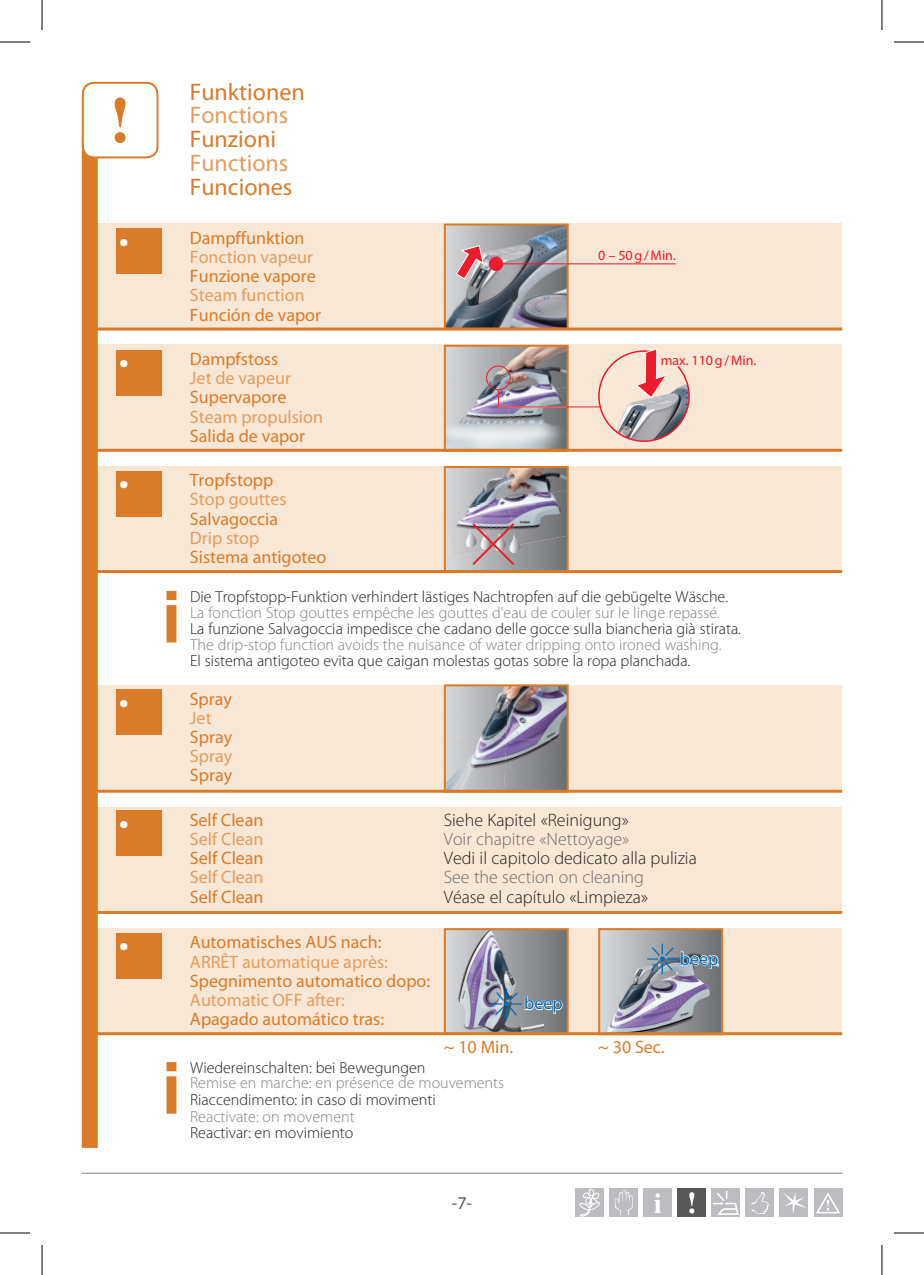
<style>
.page{position:relative;width:924px;height:1275px;background:#fff}
.page>*{position:absolute;margin:0;border:0;box-sizing:border-box;transform-origin:0 0}
.t1{font:700 72px "Arial";color:#da7b2a}
.t2{font:24px/47.4px "Myriad Pro";color:#da7b2a}
.t3{font:24px "Myriad Pro";color:#e59d5f}
.t4{font:18px/19.2px "Myriad Pro";color:#da7b2a}
.t5{font:18px/19.2px "Myriad Pro";color:#e59d5f}
.t6{font:300 18px/38.4px "Myriad Pro";color:#231f20}
.t7{font:300 18px "Myriad Pro";color:#6c6d70}
.t8{font:18px "Myriad Pro";color:#006eb9}
.t9{font:18px "Myriad Pro";color:#57585a}
.t10{font:300 16px/32px "Myriad Pro";color:#231f20}
.t11{font:300 16px "Myriad Pro";color:#808285}
.t12{font:14px "Myriad Pro";color:#ee1b2d}
.s1{font-weight:700;font-style:italic;font-size:28px;color:#fff}
.s2{color:#da7b2a}
.s3{color:#e59d5f}
</style>
<div class="page">
<hr style="left:82px;top:1172px;width:759px;height:1px;background:#808285">
<div style="left:89px;top:223px;width:752px;height:107px;background:#f9e7d5"></div>
<div style="left:116px;top:229px;width:45px;height:45px;background:#da7b2a"></div>
<img style="left:446px;top:226px;width:119px;height:101px">
<div style="left:443px;top:223px;width:125px;height:107px;border:2px solid #da7b2a"></div>
<hr style="left:496px;top:263px;width:179px;height:1px;background:#ee1b2d">
<div style="left:488px;top:257px;width:15px;height:14px;background:#ee1b2d;border-radius:50%"></div>
<svg style="left:455px;top:244px;width:29px;height:36px"></svg>
<hr style="left:92px;top:327px;width:749px;height:3px;background:#da7b2a">
<div style="left:89px;top:345px;width:752px;height:106px;background:#f9e7d5"></div>
<div style="left:116px;top:350px;width:45px;height:45px;background:#da7b2a"></div>
<img style="left:446px;top:348px;width:50px;height:50px">
<img style="left:446px;top:398px;width:60px;height:51px">
<img style="left:506px;top:443px;width:59px;height:6px">
<div style="left:443px;top:345px;width:125px;height:107px;border:2px solid #da7b2a"></div>
<div style="left:486px;top:365px;width:24px;height:25px;border:1px solid #ee1b2d;border-radius:50%"></div>
<img style="left:497px;top:344px;width:193px;height:99px">
<hr style="left:92px;top:449px;width:749px;height:3px;background:#da7b2a">
<div style="left:89px;top:466px;width:752px;height:106px;background:#f9e7d5"></div>
<div style="left:116px;top:471px;width:45px;height:45px;background:#da7b2a"></div>
<div style="left:443px;top:466px;width:125px;height:107px;border:2px solid #da7b2a"></div>
<img style="left:444px;top:467px;width:123px;height:103px">
<hr style="left:92px;top:570px;width:749px;height:3px;background:#da7b2a">
<div style="left:89px;top:685px;width:752px;height:107px;background:#f9e7d5"></div>
<div style="left:116px;top:689px;width:45px;height:46px;background:#da7b2a"></div>
<img style="left:446px;top:687px;width:60px;height:49px">
<img style="left:506px;top:687px;width:59px;height:51px">
<img style="left:446px;top:736px;width:60px;height:53px">
<img style="left:503px;top:738px;width:62px;height:51px">
<div style="left:443px;top:684px;width:125px;height:108px;border:2px solid #da7b2a"></div>
<hr style="left:92px;top:789px;width:749px;height:3px;background:#da7b2a">
<div style="left:89px;top:928px;width:752px;height:106px;background:#f9e7d5"></div>
<div style="left:116px;top:933px;width:45px;height:45px;background:#da7b2a"></div>
<div style="left:443px;top:928px;width:125px;height:106px;border:2px solid #da7b2a"></div>
<div style="left:598px;top:928px;width:124px;height:107px;border:2px solid #da7b2a"></div>
<svg style="left:444px;top:929px;width:123px;height:103px"></svg>
<svg style="left:599px;top:929px;width:122px;height:103px"></svg>
<hr style="left:92px;top:1032px;width:749px;height:3px;background:#da7b2a">
<div style="left:89px;top:807px;width:752px;height:106px;background:#f9e7d5"></div>
<div style="left:116px;top:810px;width:45px;height:46px;background:#da7b2a"></div>
<hr style="left:92px;top:911px;width:749px;height:3px;background:#da7b2a">
<div style="left:643px;top:1188px;width:28px;height:29px;background:#bcbdc0"></div>
<svg style="left:654px;top:1193px;width:6px;height:20px"></svg>
<div style="left:745px;top:1188px;width:28px;height:29px;background:#bcbdc0"></div>
<svg style="left:751px;top:1192px;width:17px;height:22px"></svg>
<div style="left:779px;top:1188px;width:28px;height:29px;background:#bcbdc0"></div>
<svg style="left:783px;top:1192px;width:23px;height:22px"></svg>
<div style="left:813px;top:1188px;width:28px;height:29px;background:#bcbdc0"></div>
<svg style="left:816px;top:1193px;width:24px;height:21px"></svg>
<div style="left:677px;top:1188px;width:28px;height:29px;background:#57585a"></div>
<svg style="left:689px;top:1192px;width:5px;height:21px"></svg>
<div style="left:575px;top:1188px;width:28px;height:29px;background:#bcbdc0"></div>
<svg style="left:579px;top:1189px;width:21px;height:27px"></svg>
<div style="left:711px;top:1188px;width:28px;height:29px;background:#bcbdc0"></div>
<svg style="left:713px;top:1191px;width:26px;height:24px"></svg>
<div style="left:609px;top:1188px;width:28px;height:29px;background:#bcbdc0"></div>
<svg style="left:615px;top:1190px;width:17px;height:25px"></svg>
<div style="left:82px;top:138px;width:16px;height:1010px;background:#da7b2a"></div>
<div style="left:83px;top:83px;width:74px;height:74px;background:#fff;border-radius:11px"></div>
<div style="left:82px;top:82px;width:76px;height:76px;border:2px solid #da7b2a;border-radius:11px"></div>
<svg style="left:115px;top:98px;width:10px;height:45px"></svg>
<hr style="left:0;top:42px;width:30px;height:1px;background:#000">
<hr style="left:893px;top:42px;width:30px;height:1px;background:#000">
<hr style="left:0;top:1232px;width:30px;height:1px;background:#000">
<hr style="left:893px;top:1232px;width:30px;height:1px;background:#000">
<hr style="left:42px;top:0;width:1px;height:30px;background:#000">
<hr style="left:42px;top:1245px;width:1px;height:30px;background:#000">
<hr style="left:881px;top:0;width:1px;height:30px;background:#000">
<hr style="left:881px;top:1245px;width:1px;height:30px;background:#000">
<h2 class="t2" style="left:190px;top:69px;width:116px">Funktionen</h2>
<h2 class="t3" style="left:190px;top:102px;width:100px">Fonctions</h2>
<h2 class="t2" style="left:190px;top:116px;width:104px">Funzioni<br>Funciones</h2>
<h2 class="t3" style="left:190px;top:150px;width:100px">Functions</h2>
<p class="t5" style="left:190px;top:228px;width:124px;text-indent:-71px"><span class="s1">•</span> <span class="s2">Dampffunktion<br></span>Fonction vapeur</p>
<p class="t5" style="left:190px;top:286px;width:116px">Steam function</p>
<p class="t4" style="left:190px;top:305px;width:132px">Función de vapor</p>
<p class="t4" style="left:190px;top:267px;width:127px">Funzione vapore</p>
<p class="t5" style="left:190px;top:350px;width:102px;text-indent:-71px"><span class="s1">•</span> <span class="s2">Dampfstoss<br></span>Jet de vapeur</p>
<p class="t5" style="left:190px;top:407px;width:134px">Steam propulsion</p>
<p class="t4" style="left:190px;top:426px;width:116px">Salida de vapor</p>
<p class="t4" style="left:190px;top:388px;width:98px">Supervapore</p>
<p class="t5" style="left:190px;top:471px;width:98px;text-indent:-71px"><span class="s1">•</span> <span class="s2">Tropfstopp<br></span>Stop gouttes</p>
<p class="t5" style="left:190px;top:528px;width:71px">Drip stop</p>
<p class="t4" style="left:190px;top:548px;width:138px">Sistema antigoteo</p>
<p class="t4" style="left:190px;top:509px;width:90px">Salvagoccia</p>
<p class="t12" style="left:598px;top:247px;width:79px">0 – 50 g / Min.</p>
<p class="t12" style="left:660px;top:352px;width:97px">max. 110 g / Min.</p>
<h1 class="t1" style="left:161px;top:570px;width:22px">i</h1>
<p class="t10" style="left:190px;top:581px;width:539px">Die Tropfstopp-Funktion verhindert lästiges Nachtropfen auf die gebügelte Wäsche.</p>
<p class="t11" style="left:190px;top:636px;width:532px">The drip-stop function avoids the nuisance of water dripping onto ironed washing.</p>
<p class="t11" style="left:190px;top:604px;width:531px">La fonction Stop gouttes empêche les gouttes d'eau de couler sur le linge repassé.</p>
<p class="t10" style="left:190px;top:613px;width:552px">La funzione Salvagoccia impedisce che cadano delle gocce sulla biancheria già stirata.<br>El sistema antigoteo evita que caigan molestas gotas sobre la ropa planchada.</p>
<p class="t4" style="left:190px;top:689px;width:43px;text-indent:-71px"><span class="s1">•</span> Spray<br><span class="s3">Jet</span></p>
<p class="t5" style="left:190px;top:747px;width:44px">Spray</p>
<p class="t4" style="left:190px;top:766px;width:44px">Spray</p>
<p class="t4" style="left:190px;top:727px;width:44px">Spray</p>
<p class="t4" style="left:119px;top:810px;width:146px;text-align:right"><span class="s1">•</span> Self Clean<br><span class="s3">Self Clean</span></p>
<p class="t5" style="left:190px;top:868px;width:75px">Self Clean</p>
<p class="t4" style="left:190px;top:887px;width:75px">Self Clean</p>
<p class="t4" style="left:190px;top:849px;width:75px">Self Clean</p>
<p class="t5" style="left:190px;top:933px;width:199px;text-indent:-71px"><span class="s1">•</span> <span class="s2">Automatisches AUS nach:<br></span>ARRÊT automatique après:</p>
<p class="t5" style="left:190px;top:990px;width:156px">Automatic OFF after:</p>
<p class="t4" style="left:190px;top:1010px;width:195px">Apagado automático tras:</p>
<p class="t4" style="left:190px;top:971px;width:242px">Spegnimento automatico dopo:</p>
<p class="t6" style="left:443px;top:801px;width:186px">Siehe Kapitel «Reinigung»</p>
<p class="t7" style="left:443px;top:829px;width:187px">Voir chapitre «Nettoyage»</p>
<p class="t6" style="left:443px;top:839px;width:254px">Vedi il capitolo dedicato alla pulizia<br>Véase el capítulo «Limpieza»</p>
<p class="t7" style="left:443px;top:867px;width:201px">See the section on cleaning</p>
<p class="t8" style="left:524px;top:993px;width:40px">beep</p>
<p class="t4" style="left:443px;top:1037px;width:71px">~ 10 Min.</p>
<p class="t4" style="left:598px;top:1037px;width:68px">~ 30 Sec.</p>
<p class="t8" style="left:679px;top:949px;width:40px">beep</p>
<h1 class="t1" style="left:161px;top:1041px;width:22px">i</h1>
<p class="t10" style="left:190px;top:1052px;width:237px">Wiedereinschalten: bei Bewegungen</p>
<p class="t11" style="left:190px;top:1074px;width:315px">Remise en marche: en présence de mouvements</p>
<p class="t10" style="left:190px;top:1083px;width:247px;line-height:32.8px">Riaccendimento: in caso di movimenti<br>Reactivar: en movimiento</p>
<p class="t11" style="left:190px;top:1107px;width:166px">Reactivate: on movement</p>
<p class="t9" style="left:451px;top:1192px;width:22px">-7-</p>
</div>
